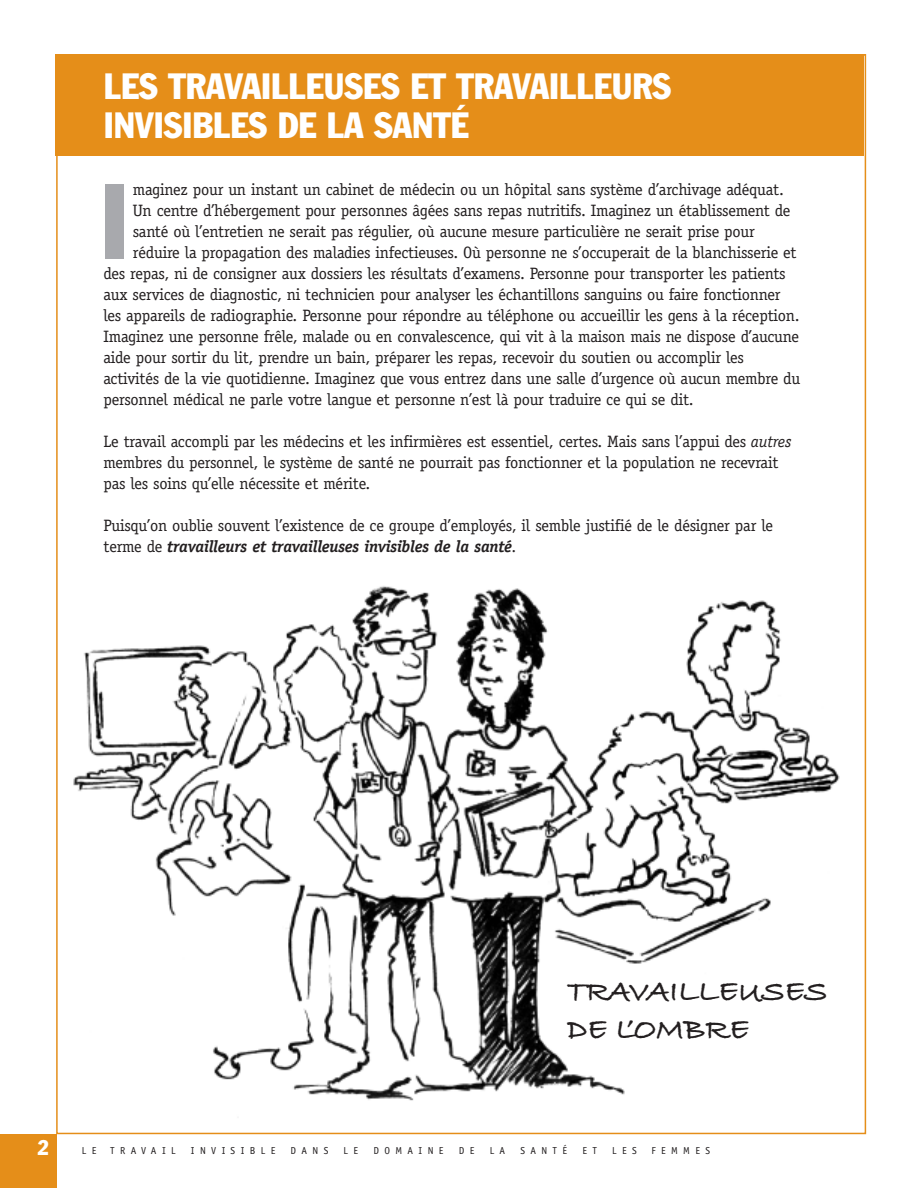
<style>
.page{position:relative;width:918px;height:1188px;background:#fff}
.page>*{position:absolute;margin:0;border:0;box-sizing:border-box;transform-origin:0 0}
.t1{font:condensed 105px "Franklin Gothic";color:#a8a9ad}
.t2{font:condensed 36px/39px "Franklin Gothic";color:#fff}
.t3{font:700 31.5px/37.5px "Bradley Hand ITCTT";color:#231f20}
.t4{font:condensed 21px "Franklin Gothic";color:#fff}
.t5{font:16.5px/21px "Officina Serif";letter-spacing:-.015em;color:#231f20}
.t6{font:10.2px "Officina Sans";letter-spacing:.535em;color:#231f20}
.s1{font-style:italic}
.s2{font-weight:700;font-style:italic}
</style>
<div class="page">
<div style="left:0;top:1134px;width:56px;height:54px;background:#e58e19"></div>
<div style="left:56px;top:54px;width:808px;height:101px;background:#e58e19"></div>
<img style="left:73px;top:586px;width:767px;height:515px">
<h2 class="t2" style="left:104px;top:69px;width:569px">LES TRAVAILLEUSES ET TRAVAILLEURS<br>INVISIBLES DE LA SANTÉ</h2>
<p class="t5" style="left:133px;top:179px;width:653px">maginez pour un instant un cabinet de médecin ou un hôpital sans système d’archivage adéquat.</p>
<p class="t5" style="left:133px;top:200px;width:659px">Un centre d’hébergement pour personnes âgées sans repas nutritifs. Imaginez un établissement de</p>
<p class="t5" style="left:133px;top:221px;width:624px">santé où l’entretien ne serait pas régulier, où aucune mesure particulière ne serait prise pour</p>
<p class="t5" style="left:133px;top:242px;width:665px">réduire la propagation des maladies infectieuses. Où personne ne s’occuperait de la blanchisserie et</p>
<p class="t5" style="left:104px;top:263px;width:684px">des repas, ni de consigner aux dossiers les résultats d’examens. Personne pour transporter les patients</p>
<p class="t5" style="left:104px;top:284px;width:679px">aux services de diagnostic, ni technicien pour analyser les échantillons sanguins ou faire fonctionner</p>
<p class="t5" style="left:104px;top:305px;width:698px">les appareils de radiographie. Personne pour répondre au téléphone ou accueillir les gens à la réception.</p>
<p class="t5" style="left:104px;top:326px;width:697px">Imaginez une personne frêle, malade ou en convalescence, qui vit à la maison mais ne dispose d’aucune</p>
<p class="t5" style="left:104px;top:347px;width:642px">aide pour sortir du lit, prendre un bain, préparer les repas, recevoir du soutien ou accomplir les</p>
<p class="t5" style="left:104px;top:368px;width:698px">activités de la vie quotidienne. Imaginez que vous entrez dans une salle d’urgence où aucun membre du</p>
<p class="t5" style="left:104px;top:389px;width:592px">personnel médical ne parle votre langue et personne n’est là pour traduire ce qui se dit.</p>
<p class="t5" style="left:104px;top:431px;width:689px">Le travail accompli par les médecins et les infirmières est essentiel, certes. Mais sans l’appui des <span class="s1">autres </span>membres du personnel, le système de santé ne pourrait pas fonctionner et la population ne recevrait pas les soins qu’elle nécessite et mérite.</p>
<p class="t5" style="left:104px;top:515px;width:671px">Puisqu’on oublie souvent l’existence de ce groupe d’employés, il semble justifié de le désigner par le terme de <span class="s2">travailleurs et travailleuses invisibles de la santé</span><span class="s1">.</span></p>
<h1 class="t1" style="left:99px;top:184px;width:31px">I</h1>
<h3 class="t3" style="left:567px;top:974px;width:262px">TRAVAILLEUSES<br>DE L’OMBRE</h3>
<p class="t4" style="left:37px;top:1140px;width:13px">2</p>
<p class="t6" style="left:82px;top:1147px;width:16px">L E</p>
<p class="t6" style="left:110px;top:1147px;width:67px">TRAVAIL</p>
<p class="t6" style="left:191px;top:1147px;width:86px">INVISIBLE</p>
<p class="t6" style="left:291px;top:1147px;width:39px">DANS</p>
<p class="t6" style="left:344px;top:1147px;width:16px">L E</p>
<p class="t6" style="left:373px;top:1147px;width:72px">DOMAINE</p>
<p class="t6" style="left:459px;top:1147px;width:17px">D E</p>
<p class="t6" style="left:490px;top:1147px;width:17px">L A</p>
<p class="t6" style="left:520px;top:1147px;width:48px">SANTÉ</p>
<p class="t6" style="left:582px;top:1147px;width:16px">E T</p>
<p class="t6" style="left:612px;top:1147px;width:26px">LES</p>
<p class="t6" style="left:651px;top:1147px;width:60px">FEMMES</p>
</div>
